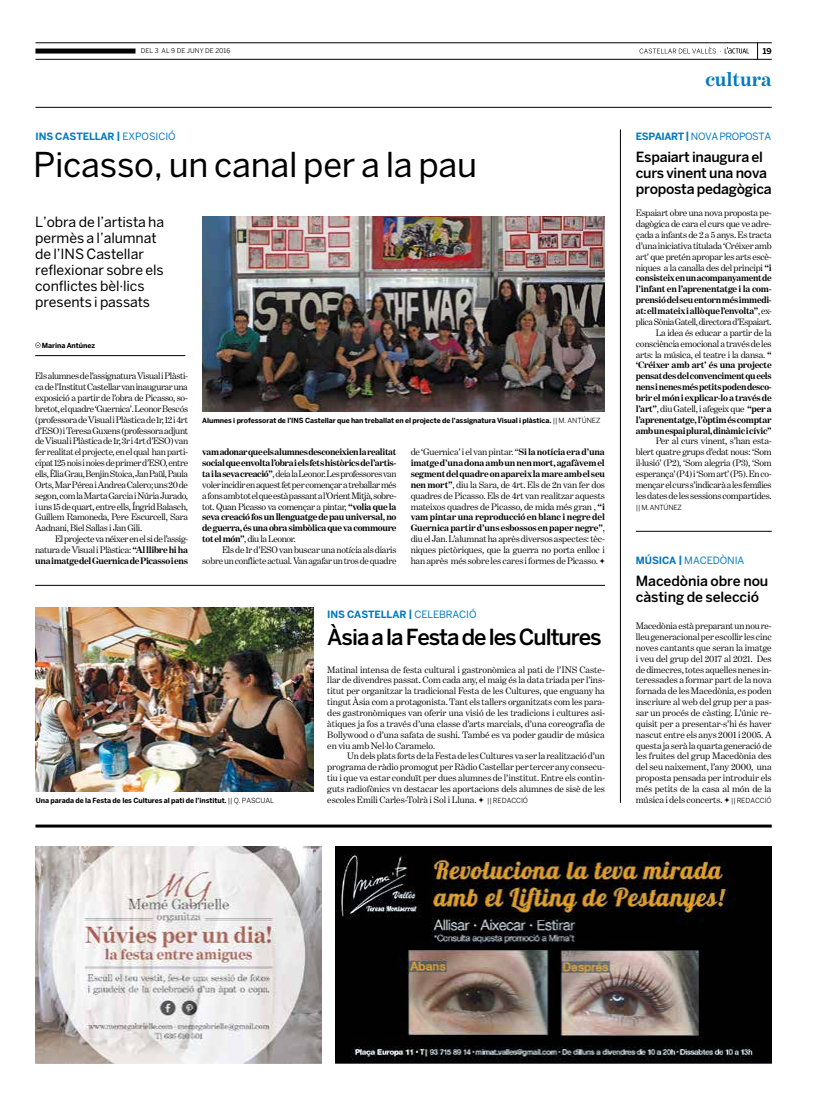
<style>
.page{position:relative;width:820px;height:1106px;background:#fff}
.page>*{position:absolute;margin:0;border:0;box-sizing:border-box;transform-origin:0 0}
.t1{font:34px "Benton Sans";color:#000}
.t2{font:500 22px "Benton Sans";letter-spacing:-.05em;color:#000}
.t3{font:700 20px "Benton Modern One";letter-spacing:-.005em;color:#007bc0}
.t4{font:14px/16px "Benton Sans";letter-spacing:-.005em;color:#000}
.t5{font:500 14px/16px "Benton Sans";letter-spacing:-.015em;color:#000}
.t6{font:700 10px "Benton Sans";letter-spacing:-.01em;color:#007bc0}
.t7{font:10px "Benton Sans";letter-spacing:-.005em;color:#007bc0}
.t8{font:10px "Benton Sans";letter-spacing:-.035em;color:#007bc0}
.t9{font:9.5px/10.9px "Benton Modern One";letter-spacing:-.025em;color:#000;text-align:justify}
.t10{font:700 9.5px/10.9px "Benton Modern One";letter-spacing:-.035em;color:#000;text-align:justify}
.t11{font:700 8px "Benton Sans";color:#000}
.t12{font:700 7px "Benton Sans";letter-spacing:-.01em;color:#000}
.t13{font:7px "Benton Sans";color:#000}
.t14{font:6.5px "Benton Sans";letter-spacing:.005em;color:#000}
.s1{font-weight:700}
.s2{font-weight:400}
.s3{font-family:"Benton Sans";font-size:7px}
</style>
<div class="page">
<svg style="left:757px;top:44px;width:1px;height:15px"></svg>
<svg style="left:639px;top:47px;width:109px;height:7px"></svg>
<hr style="left:35px;top:107px;width:736px;height:1px;background:#000">
<hr style="left:35px;top:43px;width:736px;height:1px;background:#000">
<hr style="left:35px;top:59px;width:736px;height:1px;background:#000">
<div style="left:35px;top:49px;width:100px;height:5px;background:#000"></div>
<img style="left:35px;top:846px;width:286px;height:217px">
<img style="left:335px;top:846px;width:436px;height:217px">
<svg style="left:478px;top:797px;width:5px;height:5px"></svg>
<svg style="left:35px;top:342px;width:5px;height:6px"></svg>
<hr style="left:35px;top:355px;width:150px;height:1px;background:#000">
<svg style="left:724px;top:797px;width:5px;height:5px"></svg>
<hr style="left:620px;top:129px;width:1px;height:673px;background:#000">
<hr style="left:35px;top:824px;width:736px;height:3px;background:#000">
<hr style="left:35px;top:585px;width:569px;height:1px;background:#000">
<hr style="left:635px;top:531px;width:136px;height:1px;background:#000">
<img style="left:202px;top:216px;width:402px;height:196px">
<img style="left:36px;top:607px;width:277px;height:184px">
<svg style="left:599px;top:558px;width:5px;height:6px"></svg>
<p class="t14" style="left:141px;top:47px;width:91px">DEL 3 AL 9 DE JUNY DE 2016</p>
<p class="t11" style="left:762px;top:46px;width:10px">19</p>
<h3 class="t3" style="left:705px;top:68px;width:68px">cultura</h3>
<p class="t6" style="left:35px;top:131px;width:35px">Ins Castellar</p>
<p class="t7" style="left:116px;top:131px;width:59px"><span class="s1">|</span> exposició</p>
<h1 class="t1" style="left:33px;top:144px;width:445px">Picasso, un canal per a la pau</h1>
<h3 class="t4" style="left:35px;top:213px;width:130px">L’obra de l’artista ha permès a l’alumnat de l’I NS Castellar reflexionar sobre els conflictes bèl·lics presents i passats</h3>
<p class="t12" style="left:42px;top:341px;width:55px">Marina Antúnez</p>
<p class="t9" style="left:35px;top:370px;width:154px">Els alumnes de l’assignatura Visual i Plàsti&shy;ca de l’Institut Castellar van inaugurar una exposició a partir de l’obra de Picasso, so&shy;bretot, el quadre ‘Guernica’. Leonor Bescós (professora de Visual i Plàstica de 1r, 12 i 4rt d’ESO) i Teresa Guxens (professora adjunt de Visual i Plàstica de 1r, 3r i 4rt d’ESO) van fer realitat el projecte, en el qual han parti&shy;cipat 125 nois i noies de primer d’ESO, entre ells, Èlia Grau, Benjin Stoica, Jan Paül, Paula Orts, Mar Pérea i Andrea Calero; uns 20 de segon, com la Marta Garcia i Núria Jurado, i uns 15 de quart, entre ells, Íngrid Balasch, Guillem Ramoneda, Pere Escurcell, Sara Aadnani, Biel Sallas i Jan Gili.</p>
<p class="t9" style="left:35px;top:533px;width:154px;text-indent:20px">El projecte va néixer en el si de l’assig&shy;natura de Visual i Plàstica: <span class="s1">“Al llibre hi ha una imatge del Guernica de Picasso i ens</span></p>
<p class="t12" style="left:202px;top:416px;width:399px">Alumnes i professorat de l’INS Castellar que han treballat en el projecte de l’assignatura Visual i plàstica. <span class="s2">|| M. ANT ÚN EZ</span></p>
<p class="t10" style="left:202px;top:446px;width:196px">vam adonar que els alumnes desconeixien la realitat social que envolta l’obra i els fets històrics de l’artis&shy;ta i la seva creació”<span class="s2">, deia la Leonor. Les professores van voler incidir en aquest fet per començar a treballar més a fons amb tot el que està passant a l’Orient Mitjà, sobre&shy;tot. Quan Picasso va començar a pintar,</span> “volia que la seva creació fos un llenguatge de pau universal, no de guerra, és una obra simbòlica que va commoure tot el món”<span class="s2">, diu la Leonor.</span></p>
<p class="t9" style="left:202px;top:544px;width:196px;text-align:right">Els de 1r d’ESO van buscar una notícia als diaris sobre un conflicte actual. Van agafar un tros de quadre</p>
<p class="t9" style="left:410px;top:446px;width:196px">de ‘Guernica’ i el van pintar. “<span class="s1">Si la notícia era d’una imatge d’una dona amb un nen mort, agafàvem el segment del quadre on apareix la mare amb el seu nen mort”</span>, diu la Sara, de 4rt. Els de 2n van fer dos quadres de Picasso. Els de 4rt van realitzar aquests mateixos quadres de Picasso, de mida més gran , <span class="s1">“i vam pintar una reproducció en blanc i negre del Guernica partir d’uns esbossos en paper negre”</span>, diu el Jan. L’alumnat ha après diversos aspectes: tèc&shy;niques pictòriques, que la guerra no porta enlloc i han après més sobre les cares i formes de Picasso.</p>
<p class="t6" style="left:327px;top:608px;width:7px">ins</p>
<p class="t6" style="left:347px;top:608px;width:8px">castellar</p>
<p class="t7" style="left:408px;top:608px;width:68px"><span class="s1">|</span> celebració</p>
<h2 class="t2" style="left:327px;top:624px;width:276px">Àsia a la Festa de les Cultures</h2>
<p class="t12" style="left:36px;top:796px;width:239px">Una parada de la Festa de les Cultures al pati de l’institut. <span class="s2">|| Q. PASCUAL</span></p>
<p class="t9" style="left:327px;top:663px;width:279px">Matinal intensa de festa cultural i gastronòmica al pati de l’INS Caste&shy;llar de divendres passat. Com cada any, el maig és la data triada per l’ins&shy;titut per organitzar la tradicional Festa de les Cultures, que enguany ha tingut Àsia com a protagonista. Tant els tallers organitzats com les para&shy;des gastronòmiques van oferir una visió de les tradicions i cultures asi&shy;àtiques ja fos a través d’una classe d’arts marcials, d’una coreografia de Bollywood o d’una safata de sushi. També es va poder gaudir de música en viu amb Nel·lo Caramelo.</p>
<p class="t9" style="left:327px;top:750px;width:279px;text-indent:20px">Un dels plats forts de la Festa de les Cultures va ser la realització d’un programa de ràdio promogut per Ràdio Castellar per tercer any consecu&shy;tiu i que va estar conduït per dues alumnes de l’institut. Entre els contin&shy;guts radiofònics vn destacar les aportacions dels alumnes de sisè de les escoles Emili Carles-Tolrà i Sol i Lluna. <span class="s3">|| REDACCIÓ</span></p>
<p class="t6" style="left:635px;top:131px;width:26px">es paiart</p>
<p class="t8" style="left:685px;top:131px;width:87px"><span class="s1">|</span> n ova proposta</p>
<h3 class="t5" style="left:635px;top:149px;width:137px">Espaiart inaugura el curs vinent una nova proposta pedagògica</h3>
<p class="t9" style="left:635px;top:208px;width:137px;text-align:right">Espaiart obre una nova proposta pe&shy;dagògica de cara el curs que ve adre&shy;çada a infants de 2 a 5 anys. Es tracta d’una iniciativa titulada ‘Créixer amb art’ que pretén apropar les arts escè&shy;niques a la canalla des del principi <span class="s1">“i consisteix en un acompanyament de l’infant en l’aprenentatge i la com&shy;prensió del seu entorn més immedi&shy;at: ell mateix i allò que l’envolta”</span>, ex&shy;plica Sònia Gatell, directora d’Espaiart.<br>La idea és educar a partir de la consciència emocional a través de les arts: la música, el teatre i la dansa. <span class="s1">“ ‘Créixer amb art’ és una projecte pensat des del convenciment qu eels nens i nenes més petits poden desco&shy;brir el món i explicar-lo a través de l’art”</span>, diu Gatell, i afegeix que <span class="s1">“per a l’aprenentatge, l’òptim és comptar amb un espai plural, dinàmic i cívic”</span></p>
<p class="t9" style="left:635px;top:436px;width:137px;text-indent:20px">Per al curs vinent, s’han esta&shy;blert quatre grups d’edat nous: ‘Som il·lusió’ (P2), ‘Som alegria (P3), ‘Som esperança’ (P4) i ‘Som art’ (P5). En co&shy;mençar el curs s’indicarà a les femílies les dates de les sessions compartides.</p>
<p class="t13" style="left:635px;top:503px;width:47px">|| M. ANTÚNEZ</p>
<p class="t6" style="left:635px;top:554px;width:24px">música</p>
<p class="t7" style="left:678px;top:554px;width:67px"><span class="s1">|</span> macedòn ia</p>
<h3 class="t5" style="left:635px;top:572px;width:134px">Macedònia obre nou càsting de selecció</h3>
<p class="t9" style="left:635px;top:620px;width:137px">Macedònia està preparant un nou re&shy;lleu generacional per escollir les cinc noves cantants que seran la imatge i veu del grup del 2017 al 2021. Des de dimecres, totes aquelles nenes in&shy;teressades a formar part de la nova fornada de les Macedònia, es poden inscriure al web del grup per a pas&shy;sar un procés de càsting. L’únic re&shy;quisit per a presentar-s’hi és haver nascut entre els anys 2001 i 2005. A questa ja serà la quarta generació de les fruites del grup Macedònia des del seu naixement, l’any 2000, una proposta pensada per introduir els més petits de la casa al món de la música i dels concerts. <span class="s3">|| REDACCIÓ</span></p>
</div>
